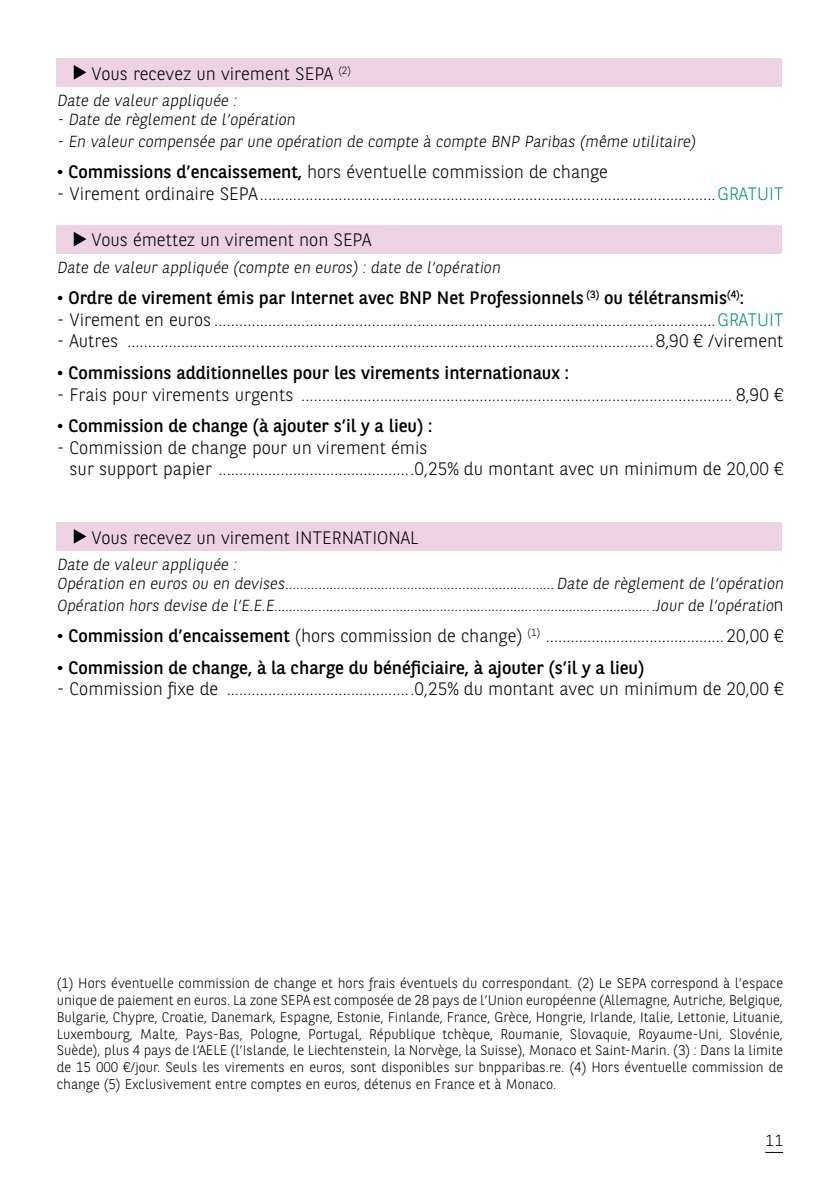
<style>
.page{position:relative;width:840px;height:1191px;background:#fff}
.page>*{position:absolute;margin:0;border:0;box-sizing:border-box;transform-origin:0 0}
.t1{font:300 18px/21.6px "BNPP Sans";color:#000}
.t2{font:18px "BNPP Sans";color:#000}
.t3{font:300 16px/19.2px "BNPP Sans";color:#000}
.t4{font:300 14px/16.8px "BNPP Sans";color:#000;text-align:justify}
.s1{font-weight:400}
.s2{color:#00975f}
.s3{font-size:18px}
</style>
<div class="page">
<svg style="left:765px;top:1152px;width:17px;height:1px"></svg>
<div style="left:57px;top:58px;width:724px;height:28px;background:#edd2e3"></div>
<svg style="left:74px;top:65px;width:12px;height:15px"></svg>
<div style="left:57px;top:225px;width:724px;height:28px;background:#edd2e3"></div>
<svg style="left:74px;top:232px;width:12px;height:14px"></svg>
<div style="left:57px;top:522px;width:724px;height:28px;background:#edd2e3"></div>
<svg style="left:74px;top:529px;width:12px;height:15px"></svg>
<p class="t1" style="left:91px;top:62px;width:261px">Vous recevez un virement SEPA <sup>(2)</sup></p>
<p class="t3" style="left:57px;top:90px;width:184px">Date de valeur appliquée :</p>
<p class="t3" style="left:57px;top:109px;width:243px">- Date de règlement de l’opération</p>
<p class="t3" style="left:57px;top:131px;width:640px">- En valeur compensée par une opération de compte à compte BNP Paribas (même utilitaire)</p>
<p class="t1" style="left:57px;top:160px;width:552px"><span class="s1">• Commissions d’encaissement,</span> hors éventuelle commission de change</p>
<p class="t1" style="left:57px;top:182px;width:727px">- Virement ordinaire SEPA..............................................................................................................<span class="s2">GRATUIT</span></p>
<p class="t1" style="left:91px;top:228px;width:281px">Vous émettez un virement non SEPA</p>
<p class="t3" style="left:57px;top:257px;width:447px">Date de valeur appliquée (compte en euros) : date de l’opération</p>
<p class="t2" style="left:57px;top:285px;width:688px">• Ordre de virement émis par Internet avec BNP Net Professionnels <sup>(3)</sup> ou télétransmis<sup>(4)</sup>:</p>
<p class="t1" style="left:57px;top:308px;width:727px">- Virement en euros .........................................................................................................................<span class="s2">GRATUIT</span></p>
<p class="t1" style="left:57px;top:329px;width:727px">- Autres ...............................................................................................................................8,90 € /virement</p>
<p class="t2" style="left:57px;top:360px;width:513px">• Commissions additionnelles pour les virements internationaux :</p>
<p class="t1" style="left:57px;top:383px;width:727px">- Frais pour virements urgents ........................................................................................................ 8,90 €</p>
<p class="t2" style="left:57px;top:413px;width:377px">• Commission de change (à ajouter s’il y a lieu) :</p>
<p class="t1" style="left:69px;top:436px;width:715px;text-indent:-13px">- Commission de change pour un virement émis<br>sur support papier ...............................................0,25% du montant avec un minimum de 20,00 €</p>
<p class="t1" style="left:91px;top:526px;width:328px">Vous recevez un virement INTERNATIONAL</p>
<p class="t3" style="left:57px;top:554px;width:730px">Date de valeur appliquée :<br>Opération en euros ou en devises.........................................................................Date de règlement de l’opération</p>
<p class="t3" style="left:57px;top:594px;width:728px">Opération hors devise de l’E.E.E...................................................................................................... .Jour de l’opératio<span class="s3">n</span></p>
<p class="t1" style="left:57px;top:624px;width:727px"><span class="s1">• Commission d’encaissement</span> (hors commission de change) <sup>(1)</sup> ........................................... 20,00 €</p>
<p class="t2" style="left:57px;top:655px;width:588px">• Commission de change, à la charge du bénéficiaire, à ajouter (s’il y a lieu)</p>
<p class="t1" style="left:57px;top:677px;width:728px">- Commission fixe de .............................................0,25% du montant avec un minimum de 20,00 €</p>
<p class="t4" style="left:57px;top:974px;width:727px">(1) Hors éventuelle commission de change et hors frais éventuels du correspondant. (2) Le SEPA correspond à l’espace unique de paiement en euros. La zone SEPA est composée de 28 pays de l’Union européenne (Allemagne, Autriche, Belgique, Bulgarie, Chypre, Croatie, Danemark, Espagne, Estonie, Finlande, France, Grèce, Hongrie, Irlande, Italie, Lettonie, Lituanie, Luxembourg, Malte, Pays-Bas, Pologne, Portugal, République tchèque, Roumanie, Slovaquie, Royaume-Uni, Slovénie, Suède), plus 4 pays de l’AELE (l’Islande, le Liechtenstein, la Norvège, la Suisse), Monaco et Saint-Marin. (3) : Dans la limite de 15 000 €/jour. Seuls les virements en euros, sont disponibles sur bnpparibas.re. (4) Hors éventuelle commission de change (5) Exclusivement entre comptes en euros, détenus en France et à Monaco.</p>
<p class="t3" style="left:765px;top:1130px;width:19px">11</p>
</div>
